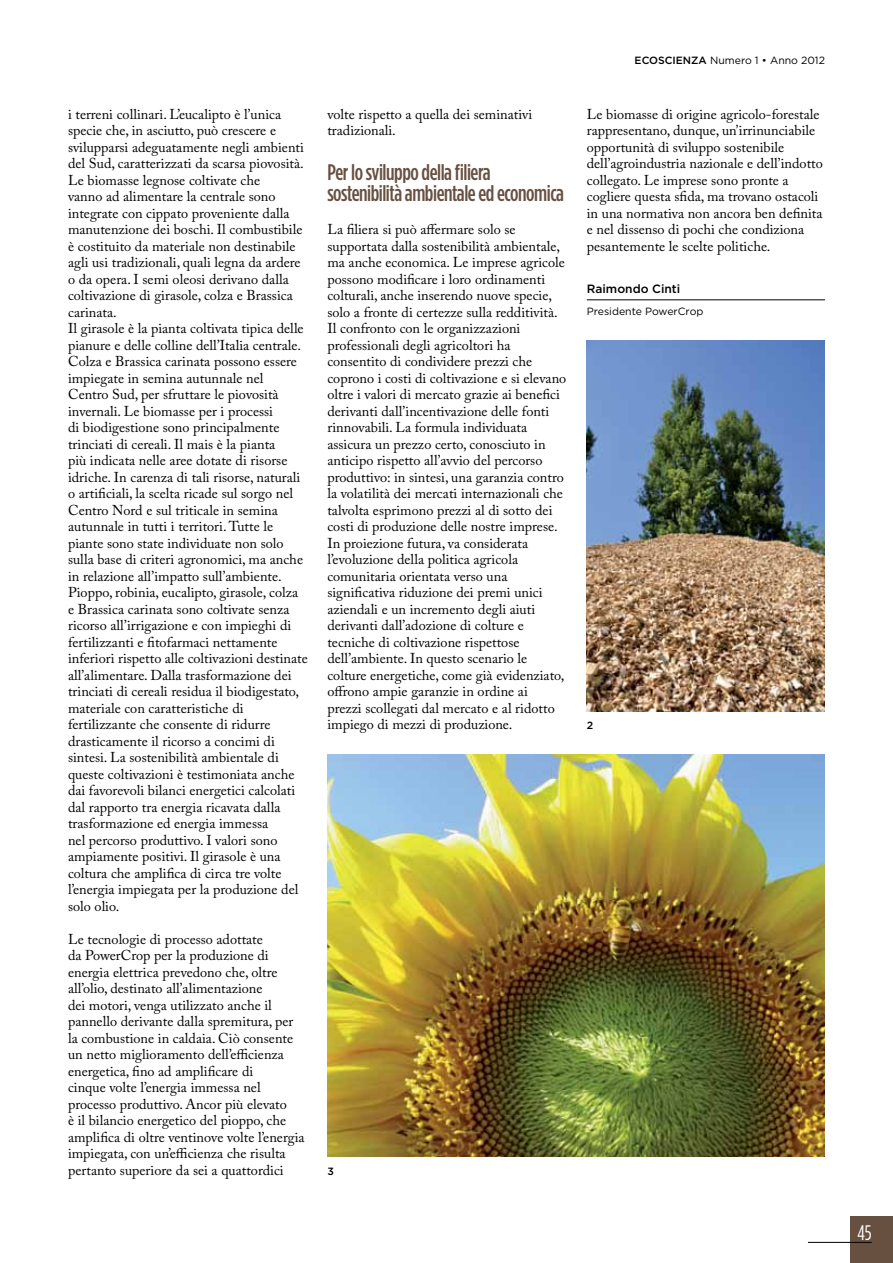
<style>
.page{position:relative;width:893px;height:1263px;background:#fff}
.page>*{position:absolute;margin:0;border:0;box-sizing:border-box;transform-origin:0 0}
.t1{font:500 22.5px/21px "Gotham Condensed";letter-spacing:-.02em;color:#685041}
.t2{font:21px "Gotham Condensed";color:#fff}
.t3{font:14.25px/16.5px "Adobe Caslon Pro";color:#000}
.t4{font:500 12px "Gotham";color:#000}
.t5{font:10.5px "Gotham";color:#000}
.t6{font:500 10.5px "Gotham";color:#000}
.s1{font-weight:500}
</style>
<div class="page">
<div style="left:850px;top:1216px;width:43px;height:47px;background:#685041"></div>
<hr style="left:808px;top:1242px;width:64px;height:1px;background:#000">
<hr style="left:587px;top:300px;width:238px;height:1px;background:#000">
<img style="left:328px;top:755px;width:497px;height:402px">
<img style="left:587px;top:340px;width:237px;height:372px">
<p class="t3" style="left:68px;top:105px;width:241px">i terreni collinari. L’eucalipto è l’unica specie che, in asciutto, può crescere e svilupparsi adeguatamente negli ambienti del Sud, caratterizzati da scarsa piovosità.<br>Le biomasse legnose coltivate che<br>vanno ad alimentare la centrale sono integrate con cippato proveniente dalla manutenzione dei boschi. Il combustibile è costituito da materiale non destinabile agli usi tradizionali, quali legna da ardere o da opera. I semi oleosi derivano dalla coltivazione di girasole, colza e Brassica carinata.<br>Il girasole è la pianta coltivata tipica delle pianure e delle colline dell’Italia centrale.<br>Colza e Brassica carinata possono essere impiegate in semina autunnale nel<br>Centro Sud, per sfruttare le piovosità invernali. Le biomasse per i processi<br>di biodigestione sono principalmente trinciati di cereali. Il mais è la pianta<br>più indicata nelle aree dotate di risorse idriche. In carenza di tali risorse, naturali o artificiali, la scelta ricade sul sorgo nel Centro Nord e sul triticale in semina autunnale in tutti i territori. Tutte le piante sono state individuate non solo sulla base di criteri agronomici, ma anche in relazione all’impatto sull’ambiente.<br>Pioppo, robinia, eucalipto, girasole, colza<br>e Brassica carinata sono coltivate senza ricorso all’irrigazione e con impieghi di fertilizzanti e fitofarmaci nettamente inferiori rispetto alle coltivazioni destinate all’alimentare. Dalla trasformazione dei trinciati di cereali residua il biodigestato, materiale con caratteristiche di fertilizzante che consente di ridurre drasticamente il ricorso a concimi di sintesi. La sostenibilità ambientale di queste coltivazioni è testimoniata anche dai favorevoli bilanci energetici calcolati dal rapporto tra energia ricavata dalla trasformazione ed energia immessa<br>nel percorso produttivo. I valori sono ampiamente positivi. Il girasole è una coltura che amplifica di circa tre volte l’energia impiegata per la produzione del solo olio.</p>
<p class="t3" style="left:68px;top:930px;width:238px">Le tecnologie di processo adottate<br>da PowerCrop per la produzione di energia elettrica prevedono che, oltre all’olio, destinato all’alimentazione<br>dei motori, venga utilizzato anche il pannello derivante dalla spremitura, per la combustione in caldaia. Ciò consente un netto miglioramento dell’efficienza energetica, fino ad amplificare di<br>cinque volte l’energia immessa nel processo produttivo. Ancor più elevato<br>è il bilancio energetico del pioppo, che amplifica di oltre ventinove volte l’energia impiegata, con un’efficienza che risulta pertanto superiore da sei a quattordici</p>
<p class="t3" style="left:327px;top:105px;width:206px">volte rispetto a quella dei seminativi tradizionali.</p>
<p class="t1" style="left:327px;top:161px;width:238px">Per lo sviluppo della filiera sostenibilità ambientale ed economica</p>
<p class="t3" style="left:327px;top:221px;width:240px">La filiera si può affermare solo se supportata dalla sostenibilità ambientale, ma anche economica. Le imprese agricole possono modificare i loro ordinamenti colturali, anche inserendo nuove specie, solo a fronte di certezze sulla redditività.<br>Il confronto con le organizzazioni professionali degli agricoltori ha consentito di condividere prezzi che coprono i costi di coltivazione e si elevano oltre i valori di mercato grazie ai benefici derivanti dall’incentivazione delle fonti rinnovabili. La formula individuata assicura un prezzo certo, conosciuto in anticipo rispetto all’avvio del percorso produttivo: in sintesi, una garanzia contro la volatilità dei mercati internazionali che talvolta esprimono prezzi al di sotto dei costi di produzione delle nostre imprese.<br>In proiezione futura, va considerata l’evoluzione della politica agricola comunitaria orientata verso una significativa riduzione dei premi unici aziendali e un incremento degli aiuti derivanti dall’adozione di colture e tecniche di coltivazione rispettose dell’ambiente. In questo scenario le colture energetiche, come già evidenziato, offrono ampie garanzie in ordine ai<br>prezzi scollegati dal mercato e al ridotto impiego di mezzi di produzione.</p>
<p class="t6" style="left:328px;top:1165px;width:8px">3</p>
<p class="t5" style="left:635px;top:55px;width:192px"><span class="s1">ECOSCIENZA</span> Numero 1 • Anno 2012</p>
<p class="t3" style="left:587px;top:105px;width:238px">Le biomasse di origine agricolo-forestale rappresentano, dunque, un’irrinunciabile opportunità di sviluppo sostenibile dell’agroindustria nazionale e dell’indotto collegato. Le imprese sono pronte a cogliere questa sfida, ma trovano ostacoli in una normativa non ancora ben definita e nel dissenso di pochi che condiziona pesantemente le scelte politiche.</p>
<p class="t4" style="left:587px;top:282px;width:95px">RAIMONDO CINTI</p>
<p class="t5" style="left:587px;top:305px;width:118px">Presidente PowerCrop</p>
<p class="t6" style="left:587px;top:720px;width:8px">2</p>
<p class="t2" style="left:857px;top:1221px;width:16px">45</p>
</div>
